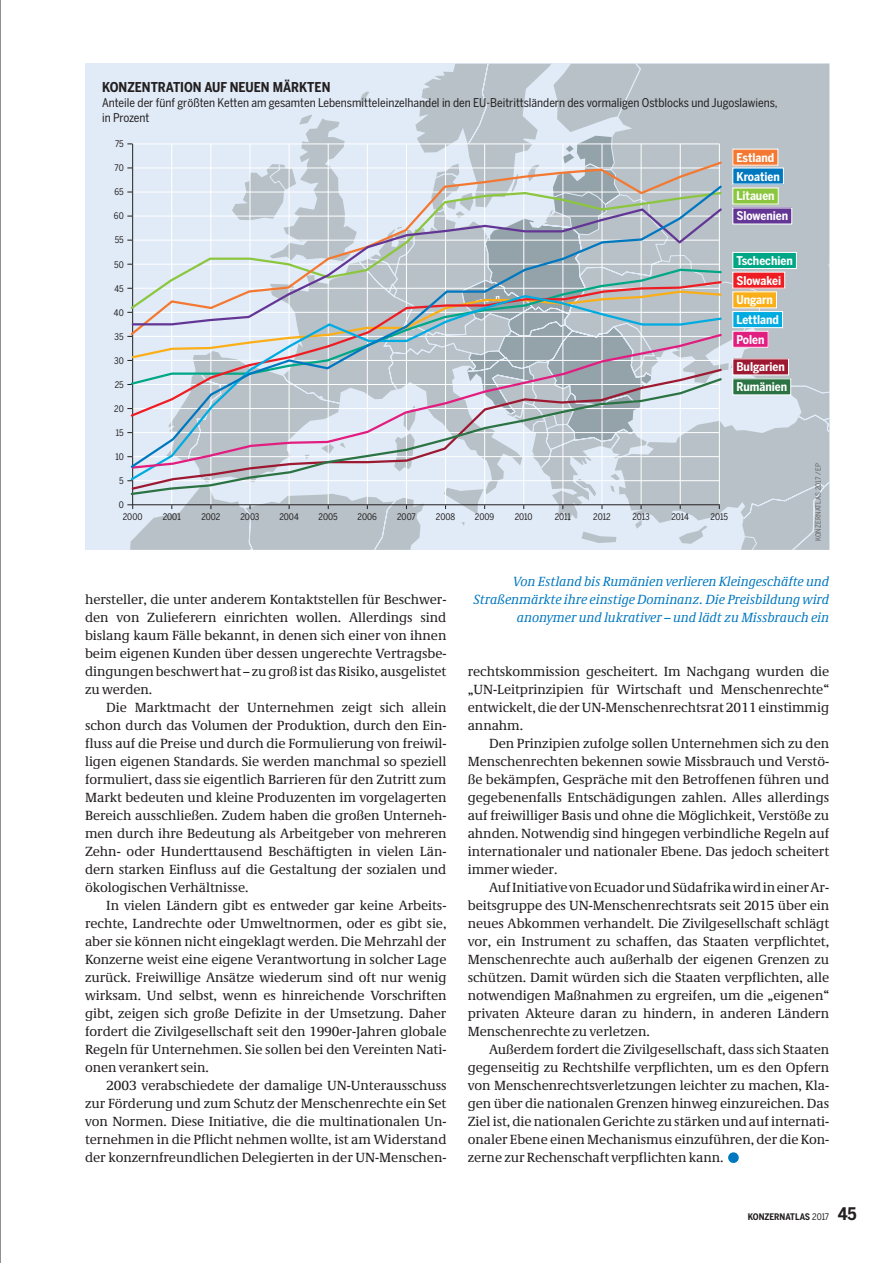
<style>
.page{position:relative;width:893px;height:1263px;background:#fff}
.page>*{position:absolute;margin:0;border:0;box-sizing:border-box;transform-origin:0 0}
.t1{font:13.5px/18px "Demos Pro";letter-spacing:-.005em;color:#231f20;text-align:justify}
.t2{font:italic 13.5px/18px "Demos Pro";letter-spacing:-.005em;color:#0078c0;text-align:right}
.t3{font:700 13.5px "Benton Sans Cond";color:#231f20}
.t4{font:12px/15px "Benton Sans Cond";color:#231f20}
.t5{font:700 12px/20px "Benton Sans Cond";color:#fff}
.t6{font:9px "Benton Sans Cond";color:#231f20}
.t7{font:700 9px "Benton Sans Cond";color:#231f20}
.t8{font:7.2px "Benton Sans Cond";color:#636366}
.s1{font-weight:400}
.s2{font-size:17.25px}
</style>
<div class="page">
<div style="left:728px;top:1152px;width:11px;height:11px;background:#0078c0;border-radius:50%"></div>
<div style="left:85px;top:64px;width:42px;height:486px;background:#e1ebf7"></div>
<svg style="left:127px;top:64px;width:703px;height:486px;background:#c5cdd5"></svg>
<svg style="left:129px;top:470px;width:595px;height:26px;background:#d0d9e2"></svg>
<svg style="left:129px;top:184px;width:595px;height:286px;background:#c1c9d1"></svg>
<hr style="left:132px;top:504px;width:588px;height:1px;background:#231f20">
<hr style="left:0;top:0;width:1px;height:1263px;background:#231f20">
<p class="t3" style="left:102px;top:79px;width:230px">KONZENTRATION AUF NEUEN MÄRKTEN</p>
<p class="t4" style="left:102px;top:95px;width:677px">Anteile der fünf größten Ketten am gesamten Lebensmitteleinzelhandel in den EU-Beitrittsländern des vormaligen Ostblocks und Jugoslawiens, in Prozent</p>
<p class="t6" style="left:115px;top:139px;width:10px">75</p>
<p class="t6" style="left:115px;top:163px;width:11px">70</p>
<p class="t6" style="left:115px;top:187px;width:11px">65</p>
<p class="t6" style="left:114px;top:211px;width:11px">60</p>
<p class="t6" style="left:115px;top:235px;width:11px">55</p>
<p class="t6" style="left:114px;top:259px;width:11px">50</p>
<p class="t6" style="left:115px;top:283px;width:11px">45</p>
<p class="t6" style="left:114px;top:307px;width:11px">40</p>
<p class="t6" style="left:115px;top:331px;width:11px">35</p>
<p class="t6" style="left:114px;top:355px;width:11px">30</p>
<p class="t6" style="left:115px;top:379px;width:11px">25</p>
<p class="t6" style="left:114px;top:403px;width:11px">20</p>
<p class="t6" style="left:116px;top:427px;width:9px">15</p>
<p class="t6" style="left:115px;top:451px;width:10px">10</p>
<p class="t6" style="left:119px;top:476px;width:6px">5</p>
<p class="t6" style="left:119px;top:500px;width:7px">0</p>
<p class="t6" style="left:123px;top:512px;width:21px">2000</p>
<p class="t6" style="left:163px;top:512px;width:20px">2001</p>
<p class="t6" style="left:201px;top:512px;width:21px">2002</p>
<p class="t6" style="left:240px;top:512px;width:21px">2003</p>
<p class="t6" style="left:279px;top:512px;width:21px">2004</p>
<p class="t6" style="left:319px;top:512px;width:21px">2005</p>
<p class="t6" style="left:358px;top:512px;width:21px">2006</p>
<p class="t6" style="left:397px;top:512px;width:20px">2007</p>
<p class="t6" style="left:436px;top:512px;width:21px">2008</p>
<p class="t6" style="left:475px;top:512px;width:21px">2009</p>
<p class="t6" style="left:515px;top:512px;width:19px">2010</p>
<p class="t6" style="left:555px;top:512px;width:18px">2011</p>
<p class="t6" style="left:593px;top:512px;width:19px">2012</p>
<p class="t6" style="left:632px;top:512px;width:19px">2013</p>
<p class="t6" style="left:671px;top:512px;width:19px">2014</p>
<p class="t6" style="left:711px;top:512px;width:19px">2015</p>
<p class="t5" style="left:736px;top:148px;width:39px">Estland</p>
<p class="t5" style="left:736px;top:166px;width:45px">Kroatien<br>Litauen</p>
<p class="t5" style="left:736px;top:206px;width:53px">Slowenien</p>
<p class="t5" style="left:736px;top:251px;width:58px">Tschechien</p>
<p class="t5" style="left:736px;top:270px;width:46px">Slowakei</p>
<p class="t5" style="left:736px;top:290px;width:38px">Ungarn</p>
<p class="t5" style="left:736px;top:310px;width:44px">Lettland</p>
<p class="t5" style="left:736px;top:330px;width:30px">Polen</p>
<p class="t5" style="left:736px;top:357px;width:50px">Bulgarien</p>
<p class="t5" style="left:736px;top:377px;width:52px">Rumänien</p>
<p class="t8" style="left:814px;top:541px;width:80px;rotate:-90deg">KONZERNATLAS 2017 / EP</p>
<p class="t1" style="left:85px;top:590px;width:363px">hersteller, die unter anderem Kontaktstellen für Beschwer&shy;den von Zulieferern einrichten wollen. Allerdings sind bislang kaum Fälle bekannt, in denen sich einer von ihnen beim eigenen Kunden über dessen ungerechte Vertragsbe&shy;dingungen beschwert hat – zu groß ist das Risiko, ausgelistet zu werden.</p>
<p class="t1" style="left:85px;top:698px;width:363px;text-indent:21px">Die Marktmacht der Unternehmen zeigt sich allein schon durch das Volumen der Produktion, durch den Ein&shy;fluss auf die Preise und durch die Formulierung von freiwil&shy;ligen eigenen Standards. Sie werden manchmal so speziell formuliert, dass sie eigentlich Barrieren für den Zutritt zum Markt bedeuten und kleine Produzenten im vorgelagerten Bereich ausschließen. Zudem haben die großen Unterneh&shy;men durch ihre Bedeutung als Arbeitgeber von mehreren Zehn- oder Hunderttausend Beschäftigten in vielen Län&shy;dern starken Einfluss auf die Gestaltung der sozialen und ökologischen Verhältnisse.</p>
<p class="t1" style="left:85px;top:896px;width:363px;text-indent:21px">In vielen Ländern gibt es entweder gar keine Arbeits&shy;rechte, Landrechte oder Umweltnormen, oder es gibt sie, aber sie können nicht eingeklagt werden. Die Mehrzahl der Konzerne weist eine eigene Verantwortung in solcher Lage zurück. Freiwillige Ansätze wiederum sind oft nur wenig wirksam. Und selbst, wenn es hinreichende Vorschriften gibt, zeigen sich große Defizite in der Umsetzung. Daher fordert die Zivilgesellschaft seit den 1990er-Jahren globale Regeln für Unternehmen. Sie sollen bei den Vereinten Nati&shy;onen verankert sein.</p>
<p class="t1" style="left:85px;top:1076px;width:363px;text-indent:21px">2003 verabschiedete der damalige UN-Unterausschuss zur Förderung und zum Schutz der Menschenrechte ein Set von Normen. Diese Initiative, die die multinationalen Un&shy;ternehmen in die Pflicht nehmen wollte, ist am Widerstand der konzernfreundlichen Delegierten in der UN-Menschen-</p>
<p class="t2" style="left:474px;top:572px;width:357px">Von Estland bis Rumänien verlieren Kleingeschäfte und<br>Straßenmärkte ihre einstige Dominanz. Die Preisbildung wird anonymer und lukrativer – und lädt zu Missbrauch ein</p>
<p class="t1" style="left:468px;top:662px;width:363px">rechtskommission gescheitert. Im Nachgang wurden die „UN-Leitprinzipien für Wirtschaft und Menschenrechte“ entwickelt, die der UN-Menschenrechtsrat 2011 einstimmig annahm.</p>
<p class="t1" style="left:468px;top:734px;width:363px;text-indent:21px">Den Prinzipien zufolge sollen Unternehmen sich zu den Menschenrechten bekennen sowie Missbrauch und Verstö&shy;ße bekämpfen, Gespräche mit den Betroffenen führen und gegebenenfalls Entschädigungen zahlen. Alles allerdings auf freiwilliger Basis und ohne die Möglichkeit, Verstöße zu ahnden. Notwendig sind hingegen verbindliche Regeln auf internationaler und nationaler Ebene. Das jedoch scheitert immer wieder.</p>
<p class="t1" style="left:468px;top:878px;width:363px;text-indent:21px">Auf Initiative von Ecuador und Südafrika wird in einer Ar&shy;beitsgruppe des UN-Menschenrechtsrats seit 2015 über ein neues Abkommen verhandelt. Die Zivilgesellschaft schlägt vor, ein Instrument zu schaffen, das Staaten verpflichtet, Menschenrechte auch außerhalb der eigenen Grenzen zu schützen. Damit würden sich die Staaten verpflichten, alle notwendigen Maßnahmen zu ergreifen, um die „eigenen“ privaten Akteure daran zu hindern, in anderen Ländern Menschenrechte zu verletzen.</p>
<p class="t1" style="left:468px;top:1040px;width:363px;text-indent:21px">Außerdem fordert die Zivilgesellschaft, dass sich Staaten gegenseitig zu Rechtshilfe verpflichten, um es den Opfern von Menschenrechtsverletzungen leichter zu machen, Kla&shy;gen über die nationalen Grenzen hinweg einzureichen. Das Ziel ist, die nationalen Gerichte zu stärken und auf internati&shy;onaler Ebene einen Mechanismus einzuführen, der die Kon&shy;zerne zur Rechenschaft verpflichten kann.</p>
<p class="t7" style="left:748px;top:1212px;width:111px">KONZERNATLAS <span class="s1">2017</span> <span class="s2">45</span></p>
</div>
